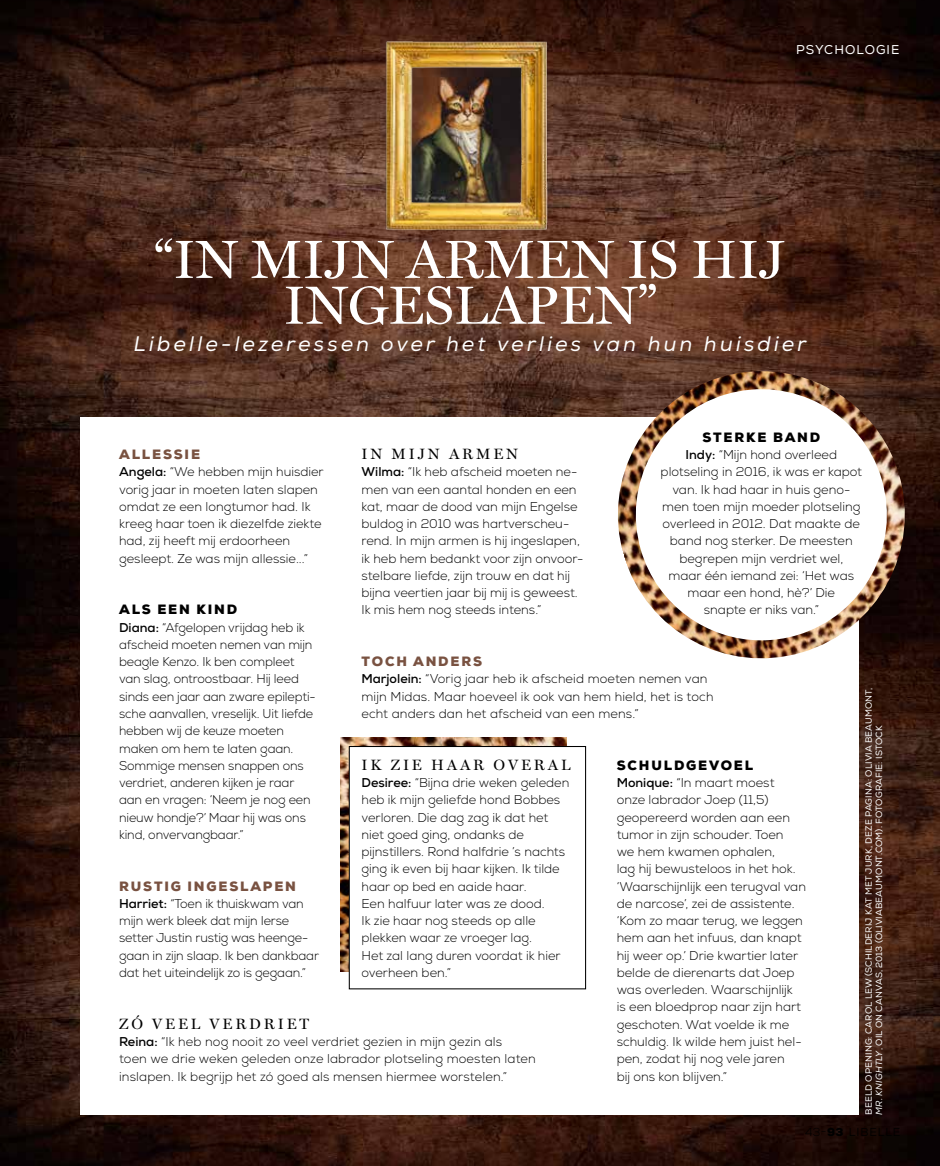
<style>
.page{position:relative;width:940px;height:1166px;background:#fff}
.page>*{position:absolute;margin:0;border:0;box-sizing:border-box;transform-origin:0 0}
.t1{font:54px/45.8px "Miller Display";color:#fff;text-align:center}
.t2{font:italic 21px "Nexa";letter-spacing:.15em;color:#fff}
.t3{font:15px "Miller Display";letter-spacing:.19em;color:#000}
.t4{font:900 13.5px "Nexa";letter-spacing:.135em;color:#795241}
.t5{font:900 13.5px "Nexa";letter-spacing:.135em;color:#000}
.t6{font:300 12.75px/17.2px "Nexa";color:#000}
.t7{font:12.75px "Nexa";letter-spacing:.085em;color:#fff}
.t8{font:9px/10.2px "Nexa";letter-spacing:.015em;color:#fff}
.s1{font-weight:700}
.s2{font-style:italic}
</style>
<div class="page">
<img style="left:0;top:568px;width:940px;height:597px">
<img style="left:0;top:0;width:940px;height:568px">
<div style="left:81px;top:417px;width:778px;height:697px;background:#fff"></div>
<img style="left:380px;top:26px;width:176px;height:210px">
<img style="left:601px;top:371px;width:320px;height:303px">
<img style="left:340px;top:737px;width:226px;height:234px">
<div style="left:349px;top:746px;width:236px;height:242px;background:#fff"></div>
<div style="left:349px;top:745px;width:237px;height:244px;border:1px solid #000"></div>
<p class="t7" style="left:796px;top:42px;width:105px">PSYCHOLOGIE</p>
<h1 class="t1" style="left:154px;top:238px;width:633px">“IN MIJN ARMEN IS HIJ<br>INGESLAPEN”</h1>
<h2 class="t2" style="left:134px;top:331px;width:674px">Libelle-lezeressen over het verlies van hun huisdier</h2>
<p class="t5" style="left:702px;top:428px;width:119px">STERKE BAND</p>
<p class="t6" style="left:660px;top:446px;width:203px;text-align:center"><span class="s1">Indy:</span> “Mijn hond overleed plotseling in 2016, ik was er kapot van. Ik had haar in huis geno&shy;men toen mijn moeder plotseling overleed in 2012. Dat maakte de band nog sterker. De meesten begrepen mijn verdriet wel,<br>maar één iemand zei: ‘Het was maar een hond, hè?’ Die<br>snapte er niks van.”</p>
<p class="t3" style="left:361px;top:445px;width:158px">IN MIJN ARMEN</p>
<p class="t6" style="left:361px;top:463px;width:223px"><span class="s1">Wilma:</span> “Ik heb afscheid moeten ne&shy;men van een aantal honden en een kat, maar de dood van mijn Engelse buldog in 2010 was hartverscheu&shy;rend. In mijn armen is hij ingeslapen, ik heb hem bedankt voor zijn onvoor&shy;stelbare liefde, zijn trouw en dat hij bijna veertien jaar bij mij is geweest.</p>
<p class="t4" style="left:119px;top:445px;width:82px">ALLESSIE</p>
<p class="t6" style="left:119px;top:463px;width:206px"><span class="s1">Angela:</span> “We hebben mijn huisdier vorig jaar in moeten laten slapen omdat ze een longtumor had. Ik kreeg haar toen ik diezelfde ziekte had, zij heeft mij erdoorheen gesleept. Ze was mijn allessie...”</p>
<p class="t5" style="left:119px;top:601px;width:119px">ALS EEN KIND</p>
<p class="t6" style="left:361px;top:601px;width:181px">Ik mis hem nog steeds intens.”</p>
<p class="t6" style="left:119px;top:618px;width:198px"><span class="s1">Diana:</span> “Afgelopen vrijdag heb ik afscheid moeten nemen van mijn beagle Kenzo. Ik ben compleet van slag, ontroostbaar. Hij leed sinds een jaar aan zware epilepti&shy;sche aanvallen, vreselijk. Uit liefde hebben wij de keuze moeten maken om hem te laten gaan.<br>Sommige mensen snappen ons verdriet, anderen kijken je raar aan en vragen: ‘Neem je nog een nieuw hondje?’ Maar hij was ons kind, onvervangbaar.”</p>
<p class="t4" style="left:119px;top:877px;width:178px">RUSTIG INGESLAPEN</p>
<p class="t6" style="left:119px;top:894px;width:201px"><span class="s1">Harriet:</span> “Toen ik thuiskwam van mijn werk bleek dat mijn Ierse setter Justin rustig was heenge&shy;gaan in zijn slaap. Ik ben dankbaar dat het uiteindelijk zo is gegaan.”</p>
<p class="t3" style="left:119px;top:1014px;width:192px">ZÓ VEEL VERDRIET</p>
<p class="t6" style="left:119px;top:1032px;width:418px"><span class="s1">Reina:</span> “Ik heb nog nooit zo veel verdriet gezien in mijn gezin als<br>toen we drie weken geleden onze labrador plotseling moesten laten inslapen. Ik begrijp het zó goed als mensen hiermee worstelen.”</p>
<p class="t4" style="left:362px;top:652px;width:122px">TOCH ANDERS</p>
<p class="t6" style="left:361px;top:670px;width:353px"><span class="s1">Marjolein:</span> “Vorig jaar heb ik afscheid moeten nemen van mijn Midas. Maar hoeveel ik ook van hem hield, het is toch echt anders dan het afscheid van een mens.”</p>
<p class="t8" style="left:864px;top:1114px;width:428px;rotate:-90deg">BEELD OPENING: CAROL LEW (SCHILDERIJ KAT MET JURK, DEZE PAGINA: OLIVIA BEAUMONT,<br><span class="s2">MR. KNIGHTLY</span>, OIL ON CANVAS, 2013 (OLIVIABEAUMONT.COM). FOTOGRAFIE: ISTOCK</p>
<p class="t3" style="left:361px;top:755px;width:210px">IK ZIE HAAR OVERAL</p>
<p class="t6" style="left:361px;top:774px;width:209px"><span class="s1">Desiree:</span> “Bijna drie weken geleden heb ik mijn geliefde hond Bobbes verloren. Die dag zag ik dat het niet goed ging, ondanks de pijnstillers. Rond halfdrie ’s nachts ging ik even bij haar kijken. Ik tilde haar op bed en aaide haar.<br>Een halfuur later was ze dood.<br>Ik zie haar nog steeds op alle plekken waar ze vroeger lag.<br>Het zal lang duren voordat ik hier overheen ben.”</p>
<p class="t5" style="left:617px;top:756px;width:138px">SCHULDGEVOEL</p>
<p class="t6" style="left:617px;top:774px;width:191px"><span class="s1">Monique:</span> “In maart moest onze labrador Joep (11,5) geopereerd worden aan een tumor in zijn schouder. Toen<br>we hem kwamen ophalen,<br>lag hij bewusteloos in het hok. ‘Waarschijnlijk een terugval van de narcose’, zei de assistente. ‘Kom zo maar terug, we leggen hem aan het infuus, dan knapt hij weer op.’ Drie kwartier later belde de dierenarts dat Joep was overleden. Waarschijnlijk<br>is een bloedprop naar zijn hart geschoten. Wat voelde ik me schuldig. Ik wilde hem juist hel&shy;pen, zodat hij nog vele jaren<br>bij ons kon blijven.”</p>
</div>
